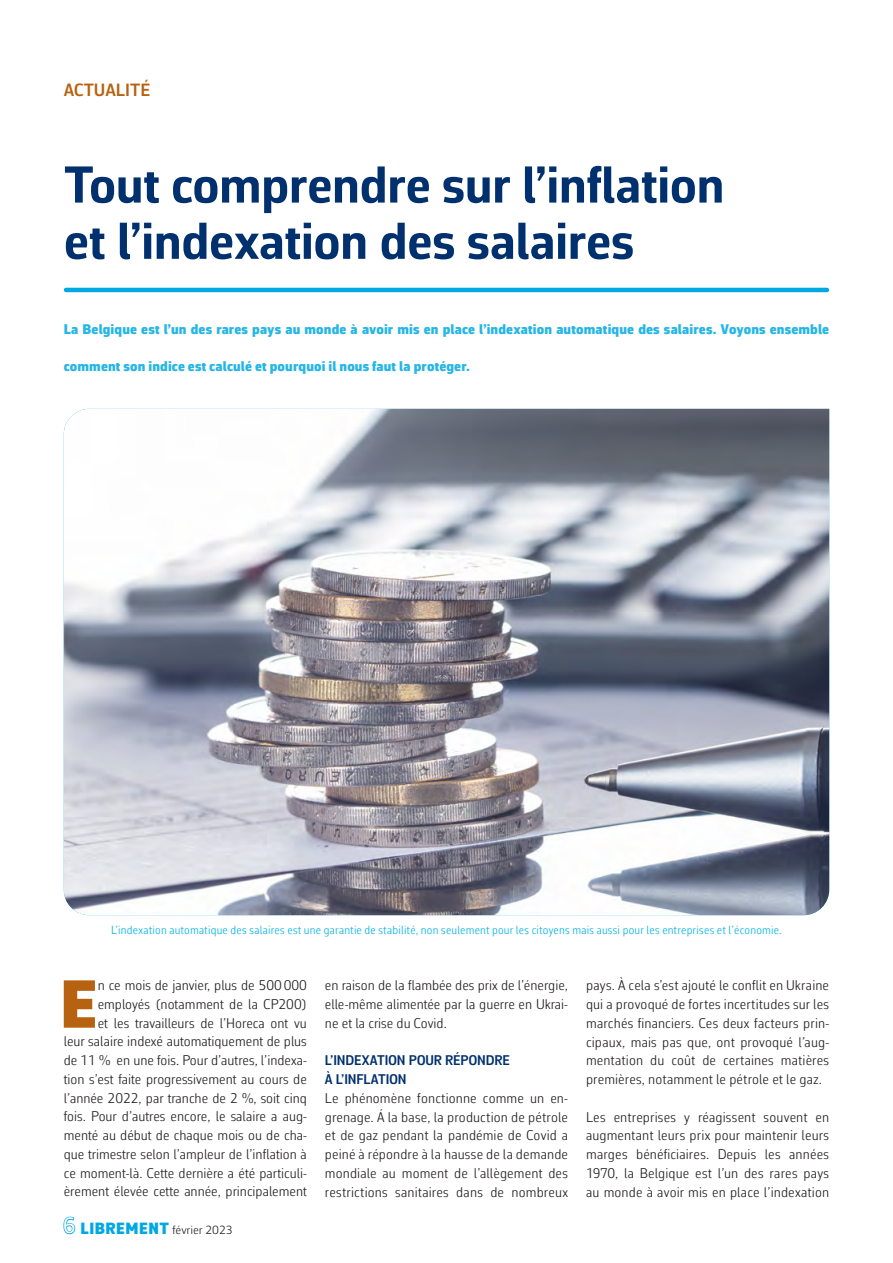
<style>
.page{position:relative;width:893px;height:1263px;background:#fff}
.page>*{position:absolute;margin:0;border:0;box-sizing:border-box;transform-origin:0 0}
.body_met_initiaal{font:900 68.7px "Corbeau Pro";color:#b66211}
.titel_groot_licht{font:700 52.5px "Corbeau Pro";letter-spacing:-.01em;color:#00306d}
.t1{font:600 18px "Corbeau Pro";color:#b66211}
.body_zonder_initiaal{font:300 14.25px/18.8px "Corbeau Con Pro";letter-spacing:.015em;color:#231f20;text-align:justify}
.body_met_initiaal-2{font:300 14.25px/18.8px "Corbeau Con Pro";color:#231f20;text-align:right}
.intro{font:900 14.25px "Corbeau Pro";letter-spacing:.01em;color:#27b6e6}
.tussentitel_1{font:600 14.25px "Corbeau Con Pro";color:#00306d}
.Legende{font:300 12px "Corbeau Con Pro";letter-spacing:.02em;color:#00b2e5}
.t2{font:300 12px "Corbeau Pro";color:#231f20}
.s1{font-weight:400;font-size:22.5px;color:#00a8e2}
.s2{font-weight:900;font-size:16.5px;color:#00a8e2}
</style>
<div class="page">
<hr style="left:66px;top:288px;width:761px;height:4px;background:#00a8e2">
<img style="left:64px;top:409px;width:765px;height:506px">
<p class="t1" style="left:64px;top:78px;width:88px">ACTUALITÉ</p>
<p class="titel_groot_licht" style="left:64px;top:149px;width:662px">Tout comprendre sur l’inflation</p>
<p class="titel_groot_licht" style="left:64px;top:206px;width:572px">et l’indexation des salaires</p>
<p class="intro" style="left:64px;top:319px;width:767px">La Belgique est l’un des rares pays au monde à avoir mis en place l’indexation automatique des salaires. Voyons ensemble</p>
<p class="intro" style="left:64px;top:357px;width:408px">comment son indice est calculé et pourquoi il nous faut la protéger.</p>
<p class="Legende" style="left:111px;top:922px;width:672px">L’indexation automatique des salaires est une garantie de stabilité, non seulement pour les citoyens mais aussi pour les entreprises et l’économie.</p>
<p class="body_met_initiaal-2" style="left:64px;top:976px;width:245px">n ce mois de janvier, plus de 500000 employés (notamment de la CP200)<br>et les travailleurs de l’Horeca ont vu<br>leur salaire indexé automatiquement de plus de 11 % en une fois. Pour d’autres, l’indexa&shy;tion s’est faite progressivement au cours de l’année 2022, par tranche de 2 %, soit cinq fois. Pour d’autres encore, le salaire a aug&shy;menté au début de chaque mois ou de cha&shy;que trimestre selon l’ampleur de l’inflation à ce moment-là. Cette dernière a été particuli&shy;èrement élevée cette année, principalement</p>
<p class="body_met_initiaal-2" style="left:325px;top:976px;width:245px;text-align:justify">en raison de la flambée des prix de l’énergie, elle-même alimentée par la guerre en Ukrai&shy;ne et la crise du Covid.</p>
<p class="body_met_initiaal" style="left:60px;top:958px;width:39px">E</p>
<p class="tussentitel_1" style="left:325px;top:1051px;width:186px">L’INDEXATION POUR RÉPONDRE</p>
<p class="tussentitel_1" style="left:325px;top:1069px;width:83px">À L’INFLATION</p>
<p class="body_zonder_initiaal" style="left:325px;top:1088px;width:245px">Le phénomène fonctionne comme un en&shy;grenage. Á la base, la production de pétrole et de gaz pendant la pandémie de Covid a peiné à répondre à la hausse de la demande mondiale au moment de l’allègement des restrictions sanitaires dans de nombreux</p>
<p class="t2" style="left:63px;top:1222px;width:172px"><span class="s1">6</span> <span class="s2">LIBREMENT</span> février 2023</p>
<p class="body_zonder_initiaal" style="left:586px;top:976px;width:245px">pays. À cela s’est ajouté le conflit en Ukraine qui a provoqué de fortes incertitudes sur les marchés financiers. Ces deux facteurs prin&shy;cipaux, mais pas que, ont provoqué l’aug&shy;mentation du coût de certaines matières premières, notamment le pétrole et le gaz.</p>
<p class="body_zonder_initiaal" style="left:586px;top:1107px;width:245px">Les entreprises y réagissent souvent en augmentant leurs prix pour maintenir leurs marges bénéficiaires. Depuis les années 1970, la Belgique est l’un des rares pays au monde à avoir mis en place l’indexation</p>
</div>
